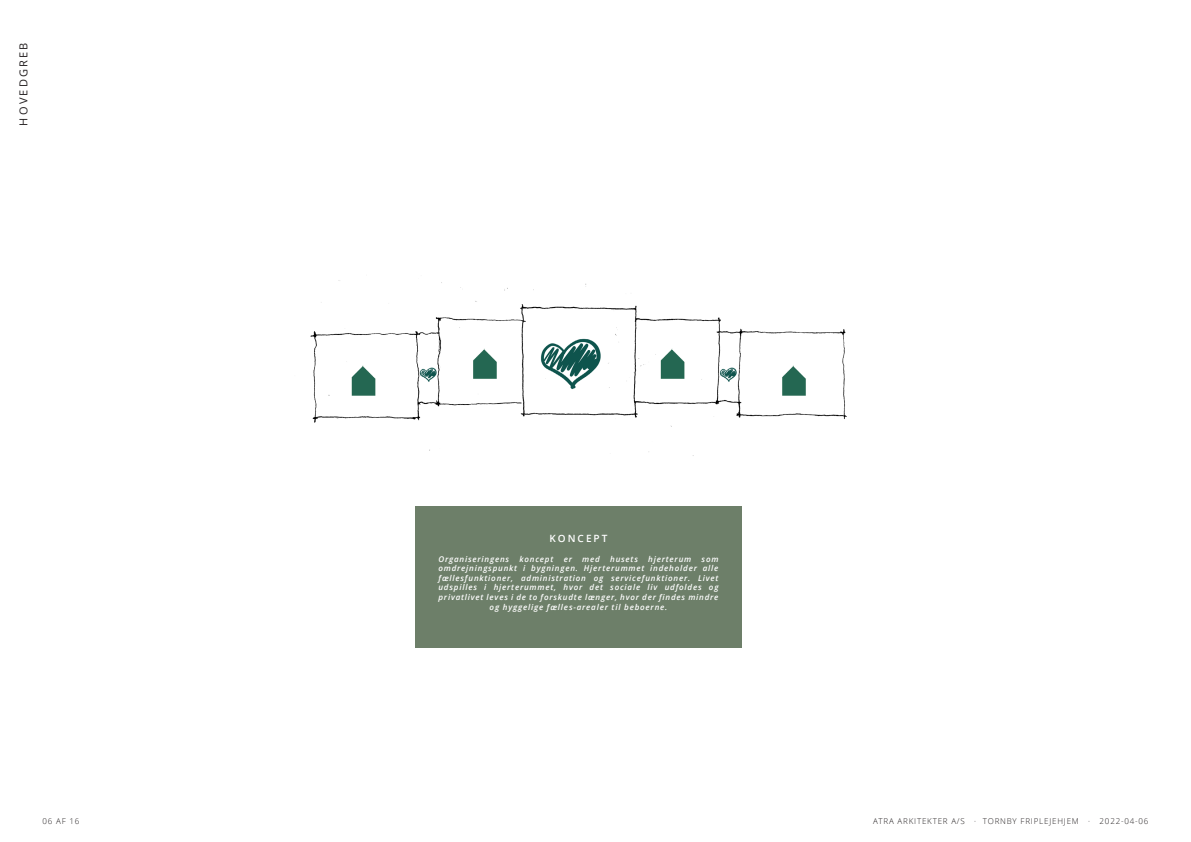
<style>
.page{position:relative;width:1191px;height:842px;background:#fff}
.page>*{position:absolute;margin:0;border:0;box-sizing:border-box;transform-origin:0 0}
.t1{font:11px "Open Sans";letter-spacing:.2em;color:#231f20}
.Overskrift_-_Billedt{font:600 10px "Open Sans";letter-spacing:.2em;color:#fff}
.Billedtekst{font:italic 600 8px "Open Sans";letter-spacing:.1em;color:#fff}
.t2{font:300 8px "Open Sans";letter-spacing:.1em;color:#231f20}
</style>
<div class="page">
<img style="left:310px;top:280px;width:537px;height:176px">
<div style="left:415px;top:506px;width:326px;height:141px;background:#6d7f69"></div>
<p class="t1" style="left:16px;top:126px;width:85px;rotate:-90deg">HOVEDGREB</p>
<p class="Overskrift_-_Billedt" style="left:549px;top:532px;width:59px">KONCEPT</p>
<p class="Billedtekst" style="left:438px;top:553px;width:72px">Organiseringens</p>
<p class="Billedtekst" style="left:519px;top:553px;width:35px">koncept</p>
<p class="Billedtekst" style="left:563px;top:553px;width:10px">er</p>
<p class="Billedtekst" style="left:582px;top:553px;width:19px">med</p>
<p class="Billedtekst" style="left:610px;top:553px;width:29px">husets</p>
<p class="Billedtekst" style="left:648px;top:553px;width:45px">hjerterum</p>
<p class="Billedtekst" style="left:701px;top:553px;width:18px">som</p>
<p class="Billedtekst" style="left:438px;top:563px;width:281px">omdrejningspunkt i bygningen. Hjerterummet indeholder alle</p>
<p class="Billedtekst" style="left:438px;top:572px;width:281px">fællesfunktioner, administration og servicefunktioner. Livet</p>
<p class="Billedtekst" style="left:438px;top:582px;width:281px">udspilles i hjerterummet, hvor det sociale liv udfoldes og</p>
<p class="Billedtekst" style="left:438px;top:592px;width:281px">privatlivet leves i de to forskudte længer, hvor der findes mindre</p>
<p class="Billedtekst" style="left:489px;top:601px;width:179px">og hyggelige fælles-arealer til beboerne.</p>
<p class="t2" style="left:43px;top:815px;width:38px">06 AF 16</p>
<p class="t2" style="left:873px;top:815px;width:277px">ATRA ARKITEKTER A/S · TORNBY FRIPLEJEHJEM · 2022-04-06</p>
</div>
